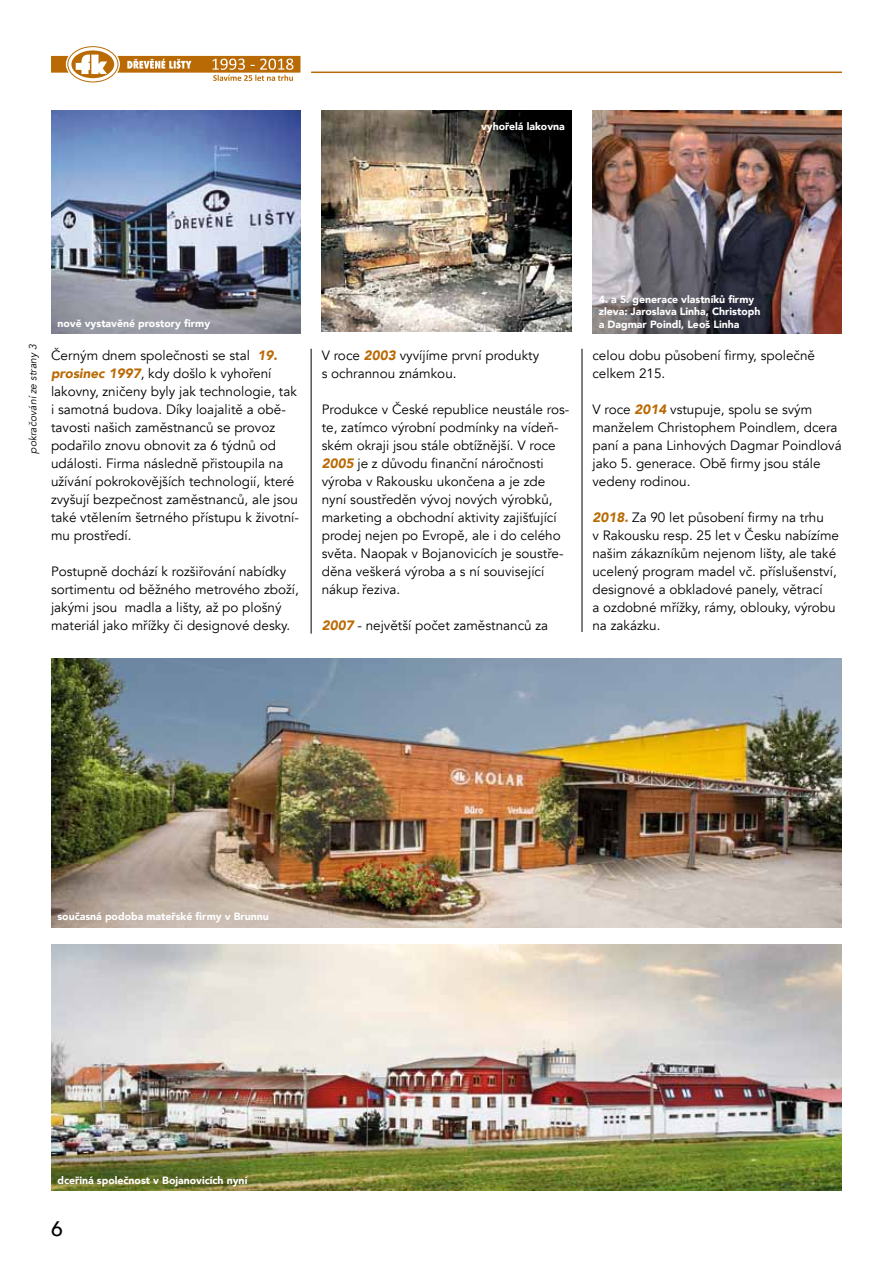
<style>
.page{position:relative;width:893px;height:1263px;background:#fff}
.page>*{position:absolute;margin:0;border:0;box-sizing:border-box;transform-origin:0 0}
.t1{font:500 21px "Avenir";color:#000}
.t2{font:13.5px/18px "Avenir";color:#000}
.t3{font:900 10.5px/12.6px "Avenir";color:#fff}
.t4{font:italic 10.5px "Avenir";color:#000}
.s1{font-weight:900;font-style:italic;color:#b96a05}
</style>
<div class="page">
<hr style="left:311px;top:72px;width:531px;height:1px;background:#b96a05">
<div style="left:67px;top:46px;width:51px;height:36px;border:1px solid #b96a05;border-radius:50%"></div>
<svg style="left:51px;top:50px;width:249px;height:31px"></svg>
<img style="left:51px;top:658px;width:791px;height:269px">
<img style="left:51px;top:945px;width:791px;height:246px">
<img style="left:592px;top:111px;width:250px;height:222px">
<hr style="left:311px;top:349px;width:1px;height:285px;background:#000">
<hr style="left:582px;top:349px;width:1px;height:283px;background:#000">
<img style="left:322px;top:111px;width:249px;height:221px">
<img style="left:51px;top:111px;width:249px;height:222px">
<p class="t3" style="left:481px;top:119px;width:85px">vyhořelá lakovna</p>
<p class="t4" style="left:27px;top:454px;width:111px;rotate:-90deg">pokračování ze strany 3</p>
<p class="t3" style="left:57px;top:317px;width:154px">nově vystavěné prostory firmy</p>
<p class="t2" style="left:51px;top:347px;width:249px">Černým dnem společnosti se stal <span class="s1">19. prosinec 1997</span>, kdy došlo k vyhoření lakovny, zničeny byly jak technologie, tak i samotná budova. Díky loajalitě a obě&shy;tavosti našich zaměstnanců se provoz podařilo znovu obnovit za 6 týdnů od události. Firma následně přistoupila na užívání pokrokovějších technologií, které zvyšují bezpečnost zaměstnanců, ale jsou také vtělením šetrného přístupu k životní&shy;mu prostředí.</p>
<p class="t2" style="left:51px;top:563px;width:249px">Postupně dochází k rozšiřování nabídky sortimentu od běžného metrového zboží, jakými jsou madla a lišty, až po plošný materiál jako mřížky či designové desky.</p>
<p class="t2" style="left:322px;top:347px;width:219px">V roce <span class="s1">2003</span> vyvíjíme první produkty s ochrannou známkou.</p>
<p class="t2" style="left:322px;top:401px;width:249px">Produkce v České republice neustále ros&shy;te, zatímco výrobní podmínky na vídeň&shy;ském okraji jsou stále obtížnější. V roce <span class="s1">2005</span> je z důvodu finanční náročnosti výroba v Rakousku ukončena a je zde nyní soustředěn vývoj nových výrobků, marketing a obchodní aktivity zajišťující prodej nejen po Evropě, ale i do celého světa. Naopak v Bojanovicích je soustře&shy;děna veškerá výroba a s ní související nákup řeziva.</p>
<p class="t2" style="left:322px;top:617px;width:228px"><span class="s1">2007</span> - největší počet zaměstnanců za</p>
<p class="t3" style="left:599px;top:292px;width:163px">4. a 5. generace vlastníků firmy zleva: Jaroslava Linha, Christoph a Dagmar Poindl, Leoš Linha</p>
<p class="t2" style="left:592px;top:347px;width:224px">celou dobu působení firmy, společně celkem 215.</p>
<p class="t2" style="left:592px;top:401px;width:251px">V roce <span class="s1">2014</span> vstupuje, spolu se svým manželem Christophem Poindlem, dcera paní a pana Linhových Dagmar Poindlová jako 5. generace. Obě firmy jsou stále vedeny rodinou.</p>
<p class="t2" style="left:592px;top:508px;width:248px"><span class="s1">2018.</span> Za 90 let působení firmy na trhu<br>v Rakousku resp. 25 let v Česku nabízíme našim zákazníkům nejenom lišty, ale také ucelený program madel vč. příslušenství, designové a obkladové panely, větrací<br>a ozdobné mřížky, rámy, oblouky, výrobu na zakázku.</p>
<p class="t3" style="left:57px;top:910px;width:213px">současná podoba mateřské firmy v Brunnu</p>
<p class="t3" style="left:57px;top:1174px;width:192px">dceřiná společnost v Bojanovicích nyní</p>
<h1 class="t1" style="left:51px;top:1210px;width:13px">6</h1>
</div>
